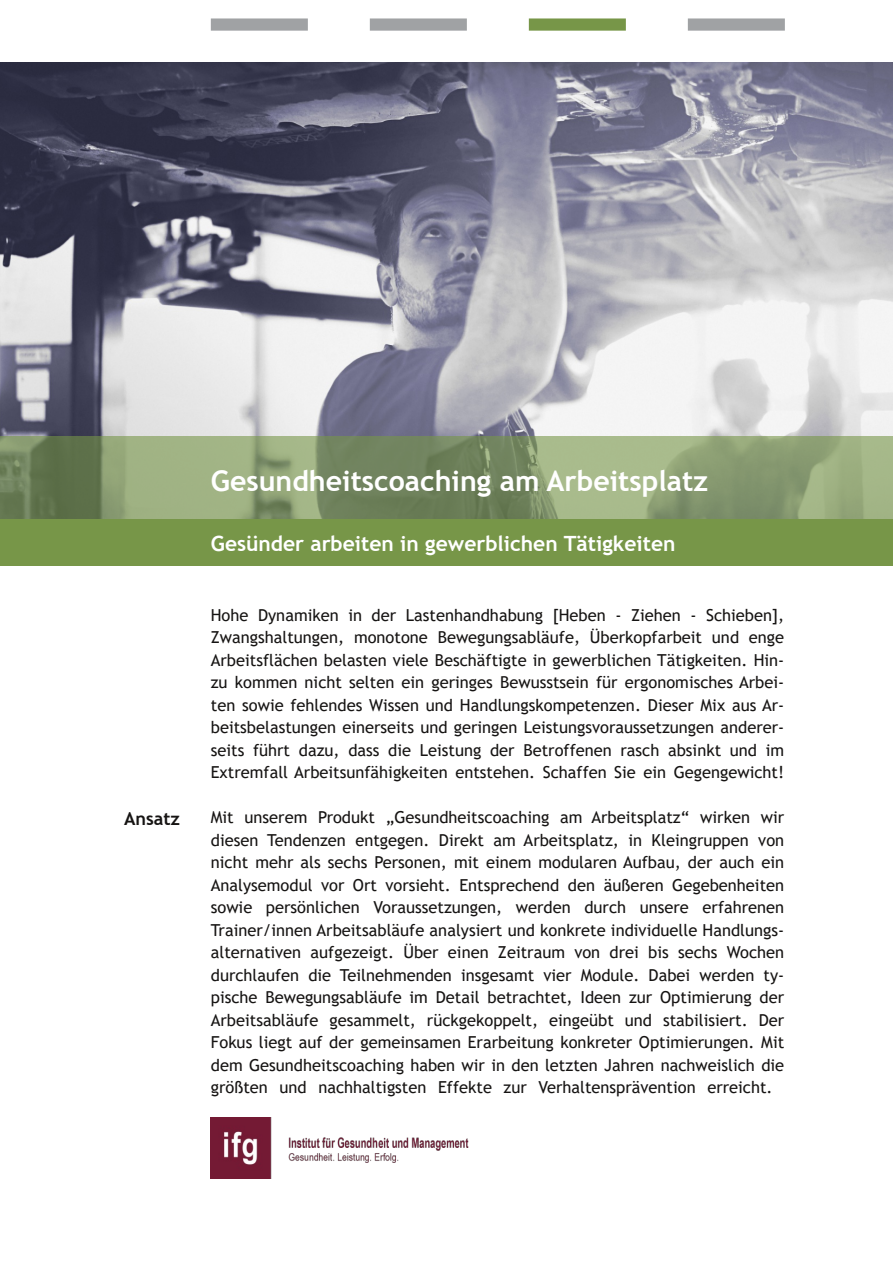
<style>
.page{position:relative;width:893px;height:1263px;background:#fff}
.page>*{position:absolute;margin:0;border:0;box-sizing:border-box;transform-origin:0 0}
.t1{font:700 28.5px "Trebuchet MS";color:#fff}
.t2{font:700 21px "Trebuchet MS";color:#fff}
.t3{font:700 18px "Trebuchet MS";color:#161413}
.t4{font:16.5px/22.5px "Trebuchet MS";color:#161413;text-align:justify}
</style>
<div class="page">
<img style="left:0;top:62px;width:893px;height:374px">
<img style="left:211px;top:1118px;width:258px;height:60px">
<div style="left:0;top:519px;width:893px;height:47px;background:#779648"></div>
<div style="left:0;top:436px;width:893px;height:94px;background:#779648;opacity:.6"></div>
<div style="left:212px;top:19px;width:95px;height:11px;background:#a0a2a4"></div>
<div style="left:211px;top:18px;width:97px;height:13px;border:2px solid #a0a2a4"></div>
<div style="left:689px;top:19px;width:95px;height:11px;background:#a0a2a4"></div>
<div style="left:688px;top:18px;width:97px;height:13px;border:2px solid #a0a2a4"></div>
<div style="left:371px;top:19px;width:95px;height:11px;background:#a0a2a4"></div>
<div style="left:370px;top:18px;width:97px;height:13px;border:2px solid #a0a2a4"></div>
<div style="left:530px;top:19px;width:95px;height:11px;background:#779648"></div>
<div style="left:529px;top:18px;width:97px;height:13px;border:2px solid #779648"></div>
<p class="t3" style="left:124px;top:808px;width:58px">Ansatz</p>
<h1 class="t1" style="left:211px;top:464px;width:499px">Gesundheitscoaching am Arbeitsplatz</h1>
<p class="t2" style="left:211px;top:531px;width:466px">Gesünder arbeiten in gewerblichen Tätigkeiten</p>
<p class="t4" style="left:211px;top:604px;width:575px">Hohe Dynamiken in der Lastenhandhabung [Heben ‐ Ziehen ‐ Schieben], Zwangshaltungen, monotone Bewegungsabläufe, Überkopfarbeit und enge Arbeitsflächen belasten viele Beschäftigte in gewerblichen Tätigkeiten. Hin‐ zu kommen nicht selten ein geringes Bewusstsein für ergonomisches Arbei‐ ten sowie fehlendes Wissen und Handlungskompetenzen. Dieser Mix aus Ar‐ beitsbelastungen einerseits und geringen Leistungsvoraussetzungen anderer‐ seits führt dazu, dass die Leistung der Betroffenen rasch absinkt und im Extremfall Arbeitsunfähigkeiten entstehen. Schaffen Sie ein Gegengewicht!</p>
<p class="t4" style="left:211px;top:806px;width:575px">Mit unserem Produkt „Gesundheitscoaching am Arbeitsplatz“ wirken wir diesen Tendenzen entgegen. Direkt am Arbeitsplatz, in Kleingruppen von nicht mehr als sechs Personen, mit einem modularen Aufbau, der auch ein Analysemodul vor Ort vorsieht. Entsprechend den äußeren Gegebenheiten sowie persönlichen Voraussetzungen, werden durch unsere erfahrenen Trainer/innen Arbeitsabläufe analysiert und konkrete individuelle Handlungs‐ alternativen aufgezeigt. Über einen Zeitraum von drei bis sechs Wochen durchlaufen die Teilnehmenden insgesamt vier Module. Dabei werden ty‐ pische Bewegungsabläufe im Detail betrachtet, Ideen zur Optimierung der Arbeitsabläufe gesammelt, rückgekoppelt, eingeübt und stabilisiert. Der Fokus liegt auf der gemeinsamen Erarbeitung konkreter Optimierungen. Mit dem Gesundheitscoaching haben wir in den letzten Jahren nachweislich die größten und nachhaltigsten Effekte zur Verhaltensprävention erreicht.</p>
</div>
